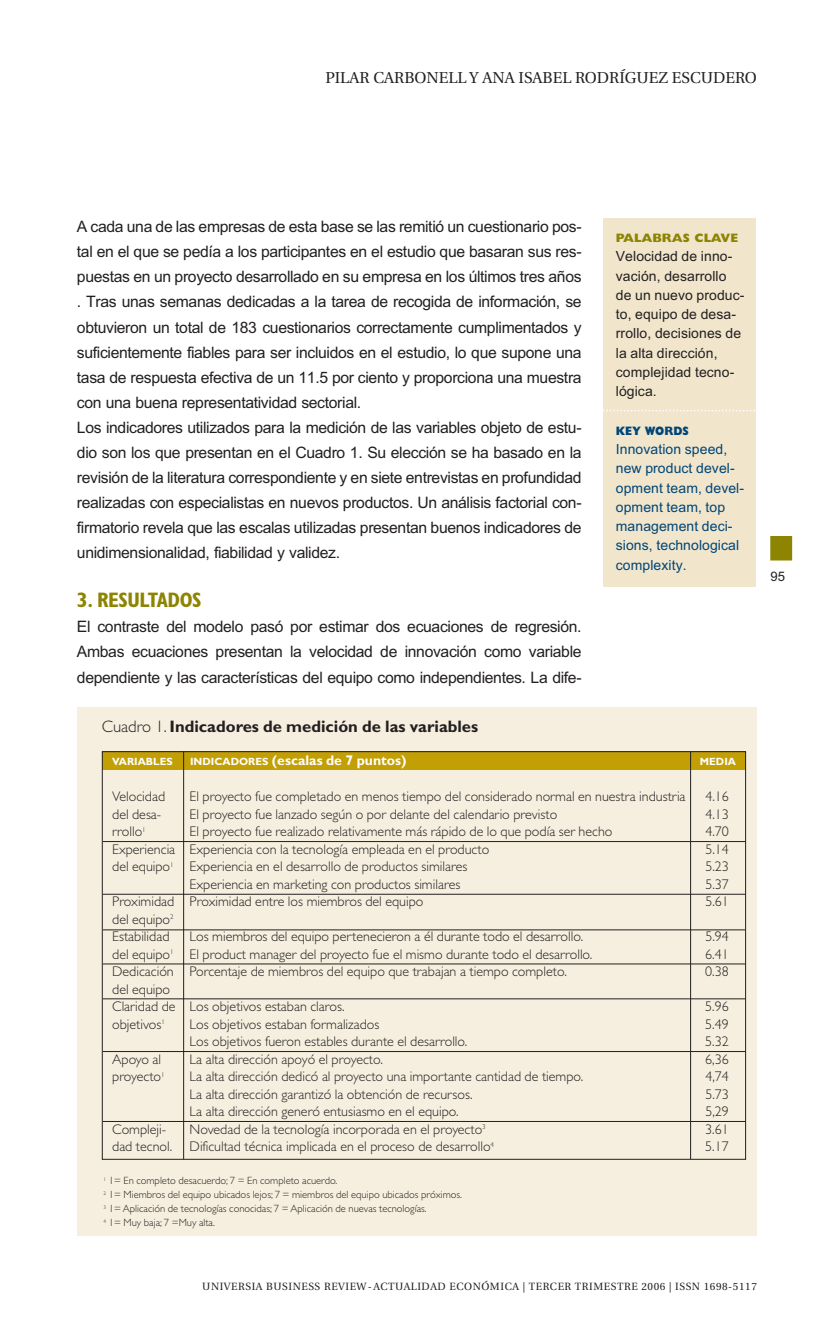
<style>
.page{position:relative;width:814px;height:1340px;background:#fff}
.page>*{position:absolute;margin:0;border:0;box-sizing:border-box;transform-origin:0 0}
.t1{font:700 condensed 21px "Gill Sans";letter-spacing:-.02em;color:#8d8401}
.t2{font:700 16.62px "Gill Sans";color:#231f20}
.t3{font:15.75px/25px "Arial";letter-spacing:-.02em;color:#231f20}
.t4{font:15.75px "Utopia";color:#231f20}
.t5{font:300 14px/17.5px "Gill Sans";color:#231f20}
.t6{font:14px/19.2px "Arial";letter-spacing:.005em;color:#231f20}
.t7{font:14px/19.2px "Arial";letter-spacing:.005em;color:#004577}
.t8{font:700 14px "Gill Sans";color:#fff}
.t9{font:13.12px "Arial";color:#231f20}
.t10{font:800 12.25px "Gill Sans";color:#8d8401}
.t11{font:800 12.25px "Gill Sans";color:#004577;scale:.9 1}
.t12{font:300 10.5px/14px "Gill Sans";color:#231f20}
.t13{font:10.5px "Utopia";letter-spacing:.055em;color:#231f20}
.t14{font:700 10.5px "Gill Sans";color:#fff}
.s1{font-weight:300}
.s2{font-size:10.5px}
</style>
<div class="page">
<div style="left:770px;top:536px;width:22px;height:24px;background:#8d8401"></div>
<div style="left:603px;top:218px;width:153px;height:368px;background:#f1e6cc"></div>
<svg style="left:603px;top:410px;width:152px;height:1px"></svg>
<div style="left:77px;top:707px;width:679px;height:528px;background:#f6efdf"></div>
<div style="left:102px;top:751px;width:643px;height:18px;background:#c39f06"></div>
<hr style="left:690px;top:751px;width:1px;height:408px;background:#231f20">
<hr style="left:183px;top:751px;width:1px;height:408px;background:#231f20">
<hr style="left:103px;top:963px;width:642px;height:1px;background:#231f20">
<hr style="left:103px;top:998px;width:642px;height:1px;background:#231f20">
<hr style="left:103px;top:1051px;width:642px;height:1px;background:#231f20">
<hr style="left:103px;top:1121px;width:642px;height:1px;background:#231f20">
<hr style="left:103px;top:929px;width:642px;height:1px;background:#231f20">
<hr style="left:103px;top:894px;width:642px;height:1px;background:#231f20">
<hr style="left:103px;top:841px;width:642px;height:1px;background:#231f20">
<p class="t4" style="left:325px;top:71px;width:433px">PILAR CARBONELL Y ANA ISABEL RODRÍGUEZ ESCUDERO</p>
<p class="t3" style="left:77px;top:216px;width:506px">A cada una de las empresas de esta base se las remitió un cuestionario pos&shy;tal en el que se pedía a los participantes en el estudio que basaran sus res&shy;puestas en un proyecto desarrollado en su empresa en los últimos tres años . Tras unas semanas dedicadas a la tarea de recogida de información, se obtuvieron un total de 183 cuestionarios correctamente cumplimentados y suficientemente fiables para ser incluidos en el estudio, lo que supone una tasa de respuesta efectiva de un 11.5 por ciento y proporciona una muestra con una buena representatividad sectorial.<br>Los indicadores utilizados para la medición de las variables objeto de estu&shy;dio son los que presentan en el Cuadro 1. Su elección se ha basado en la revisión de la literatura correspondiente y en siete entrevistas en profundidad realizadas con especialistas en nuevos productos. Un análisis factorial con&shy;firmatorio revela que las escalas utilizadas presentan buenos indicadores de unidimensionalidad, fiabilidad y validez.</p>
<h1 class="t1" style="left:77px;top:593px;width:126px">3. RESULTADOS</h1>
<p class="t3" style="left:77px;top:616px;width:506px;text-align:justify">El contraste del modelo pasó por estimar dos ecuaciones de regresión.<br>Ambas ecuaciones presentan la velocidad de innovación como variable dependiente y las características del equipo como independientes. La dife-</p>
<p class="t2" style="left:102px;top:720px;width:378px"><span class="s1">Cuadro 1.</span> Indicadores de medición de las variables</p>
<p class="t10" style="left:616px;top:234px;width:124px">PALABRAS CLAVE</p>
<p class="t6" style="left:616px;top:248px;width:130px">Velocidad de inno&shy;vación, desarrollo de un nuevo produc&shy;to, equipo de desa&shy;rrollo, decisiones de la alta dirección, complejidad tecno&shy;lógica.</p>
<p class="t11" style="left:616px;top:426px;width:83px">KEY WORDS</p>
<p class="t7" style="left:616px;top:441px;width:130px">Innovation speed, new product devel&shy;opment team, devel&shy;opment team, top management deci&shy;sions, technological complexity.</p>
<p class="t8" style="left:190px;top:755px;width:218px"><span class="s2">INDICADORES</span> (escalas de 7 puntos)</p>
<p class="t14" style="left:112px;top:757px;width:62px">VARIABLES</p>
<p class="t14" style="left:700px;top:757px;width:38px">MEDIA</p>
<p class="t5" style="left:190px;top:789px;width:497px">El proyecto fue completado en menos tiempo del considerado normal en nuestra industria</p>
<p class="t5" style="left:705px;top:789px;width:25px">4.16</p>
<p class="t5" style="left:190px;top:806px;width:369px">El proyecto fue lanzado según o por delante del calendario previsto</p>
<p class="t5" style="left:705px;top:806px;width:25px">4.13</p>
<p class="t5" style="left:190px;top:824px;width:424px">El proyecto fue realizado relativamente más rápido de lo que podía ser hecho</p>
<p class="t5" style="left:705px;top:824px;width:25px">4.70</p>
<p class="t5" style="left:190px;top:841px;width:301px">Experiencia con la tecnología empleada en el producto</p>
<p class="t5" style="left:705px;top:841px;width:25px">5.14</p>
<p class="t5" style="left:190px;top:859px;width:279px">Experiencia en el desarrollo de productos similares</p>
<p class="t5" style="left:705px;top:859px;width:25px">5.23</p>
<p class="t5" style="left:190px;top:876px;width:272px">Experiencia en marketing con productos similares</p>
<p class="t5" style="left:705px;top:876px;width:25px">5.37</p>
<p class="t5" style="left:190px;top:894px;width:235px">Proximidad entre los miembros del equipo</p>
<p class="t5" style="left:705px;top:894px;width:25px">5.61</p>
<p class="t5" style="left:190px;top:929px;width:395px">Los miembros del equipo pertenecieron a él durante todo el desarrollo.</p>
<p class="t5" style="left:705px;top:929px;width:25px">5.94</p>
<p class="t5" style="left:190px;top:946px;width:404px">El product manager del proyecto fue el mismo durante todo el desarrollo.</p>
<p class="t5" style="left:705px;top:946px;width:25px">6.41</p>
<p class="t5" style="left:190px;top:964px;width:378px">Porcentaje de miembros del equipo que trabajan a tiempo completo.</p>
<p class="t5" style="left:705px;top:964px;width:25px">0.38</p>
<p class="t5" style="left:190px;top:999px;width:156px">Los objetivos estaban claros.</p>
<p class="t5" style="left:705px;top:999px;width:25px">5.96</p>
<p class="t5" style="left:190px;top:1016px;width:191px">Los objetivos estaban formalizados</p>
<p class="t5" style="left:705px;top:1016px;width:25px">5.49</p>
<p class="t5" style="left:190px;top:1034px;width:279px">Los objetivos fueron estables durante el desarrollo.</p>
<p class="t5" style="left:705px;top:1034px;width:25px">5.32</p>
<p class="t5" style="left:190px;top:1051px;width:195px">La alta dirección apoyó el proyecto.</p>
<p class="t5" style="left:705px;top:1051px;width:25px">6,36</p>
<p class="t5" style="left:190px;top:1069px;width:395px">La alta dirección dedicó al proyecto una importante cantidad de tiempo.</p>
<p class="t5" style="left:705px;top:1069px;width:25px">4,74</p>
<p class="t5" style="left:190px;top:1086px;width:284px">La alta dirección garantizó la obtención de recursos.</p>
<p class="t5" style="left:705px;top:1086px;width:25px">5.73</p>
<p class="t5" style="left:190px;top:1104px;width:270px">La alta dirección generó entusiasmo en el equipo.</p>
<p class="t5" style="left:705px;top:1104px;width:25px">5,29</p>
<p class="t5" style="left:190px;top:1121px;width:297px">Novedad de la tecnología incorporada en el proyecto<sup>3</sup></p>
<p class="t5" style="left:705px;top:1121px;width:25px">3.61</p>
<p class="t5" style="left:190px;top:1139px;width:306px">Dificultad técnica implicada en el proceso de desarrollo<sup>4</sup></p>
<p class="t5" style="left:705px;top:1139px;width:25px">5.17</p>
<p class="t12" style="left:103px;top:1174px;width:360px"><sup>1</sup> 1= En completo desacuerdo; 7 = En completo acuerdo.<br><sup>2</sup> 1= Miembros del equipo ubicados lejos; 7 = miembros del equipo ubicados próximos.<br><sup>3</sup> 1= Aplicación de tecnologías conocidas; 7 = Aplicación de nuevas tecnologías.<br><sup>4</sup> 1= Muy baja; 7 =Muy alta.</p>
<p class="t5" style="left:112px;top:789px;width:65px">Velocidad del desa&shy;rrollo<sup>1<br></sup>Experiencia del equipo<sup>1</sup></p>
<p class="t5" style="left:112px;top:894px;width:65px">Proximidad del equipo<sup>2<br></sup>Estabilidad del equipo<sup>1<br></sup>Dedicación del equipo<br>Claridad de objetivos<sup>1</sup></p>
<p class="t5" style="left:112px;top:1051px;width:54px">Apoyo al proyecto<sup>1</sup></p>
<p class="t5" style="left:112px;top:1121px;width:62px">Compleji&shy;dad tecnol.</p>
<p class="t9" style="left:770px;top:571px;width:16px">95</p>
<p class="t13" style="left:202px;top:1282px;width:556px">UNIVERSIA BUSINESS REVIEW-ACTUALIDAD ECONÓMICA | TERCER TRIMESTRE 2006 | ISSN 1698-5117</p>
</div>
